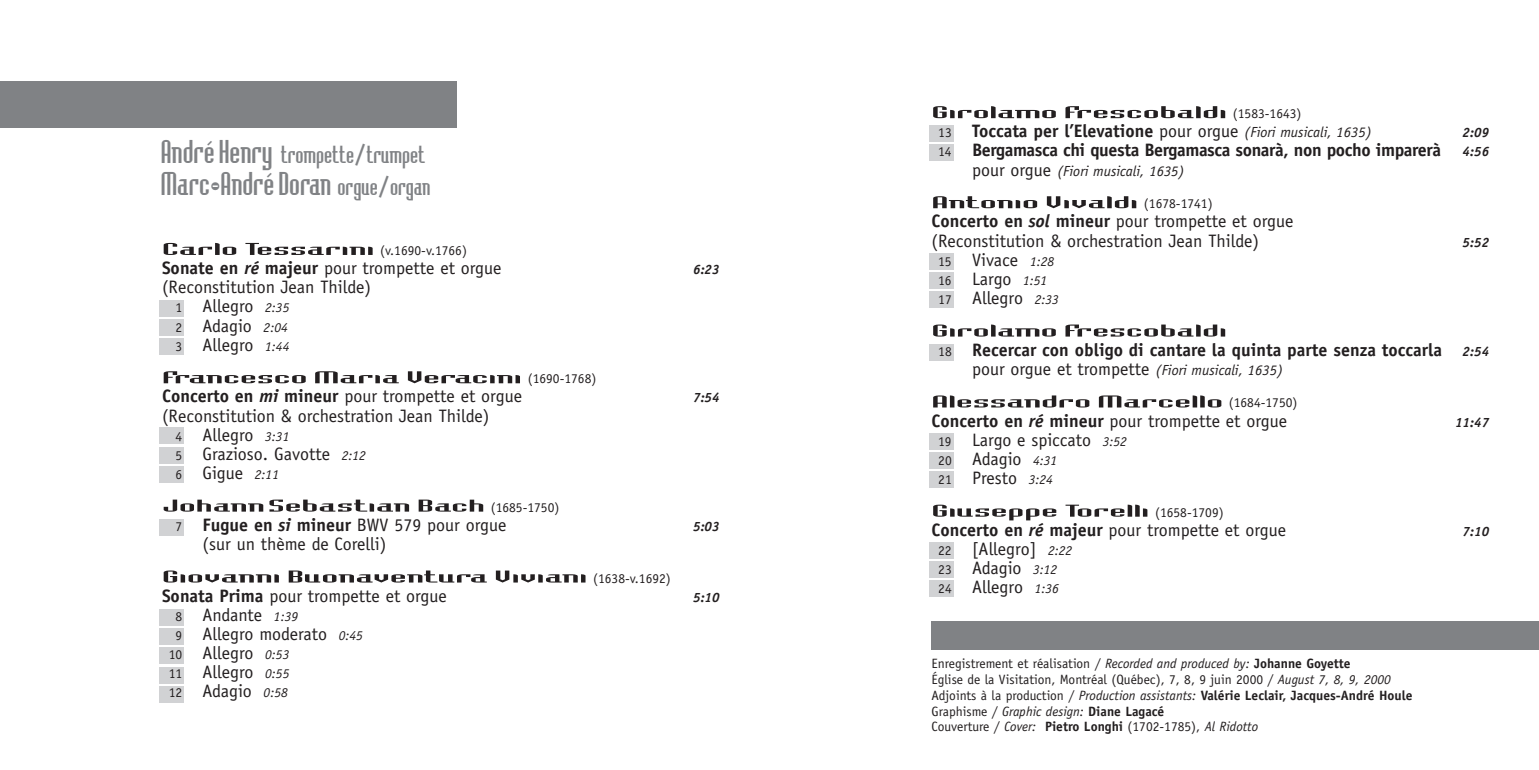
<style>
.page{position:relative;width:1539px;height:770px;background:#fff}
.page>*{position:absolute;margin:0;border:0;box-sizing:border-box;transform-origin:0 0}
.t1{font:45px "Badloc ICG Compression";color:#231f20;scale:1.2 1}
.t2{font:34.65px "Badloc ICG";color:#808285}
.t3{font:25.88px "Badloc ICG";color:#808285}
.t4{font:18px/19.1px "Officina Sans";color:#231f20}
.t5{font:700 18px/19.1px "Officina Sans";color:#231f20}
.t6{font:700 18px "Officina Sans";letter-spacing:-.02em;color:#231f20}
.t7{font:italic 14.62px "Officina Sans";color:#231f20}
.t8{font:13.5px/15.8px "Officina Sans";color:#231f20}
.t9{font:italic 700 13.5px "Officina Sans";color:#231f20}
.s1{font-size:34.65px}
.s2{font-size:26.32px}
.s3{font-size:25.88px}
.s4{font-weight:700}
.s5{font-weight:700;font-style:italic}
.s6{font-size:13.5px}
.s7{font-style:italic;font-size:13.5px}
.s8{font-weight:400;font-size:13.5px}
.s9{font-weight:400}
.s10{font-weight:400;font-style:italic;font-size:14.62px}
.s11{font-style:normal;font-size:18px}
.s12{font-style:italic}
</style>
<div class="page">
<div style="left:929px;top:253px;width:24px;height:16px;background:#d1d2d4"></div>
<div style="left:929px;top:272px;width:24px;height:16px;background:#d1d2d4"></div>
<div style="left:929px;top:291px;width:24px;height:16px;background:#d1d2d4"></div>
<div style="left:929px;top:344px;width:24px;height:16px;background:#d1d2d4"></div>
<div style="left:929px;top:542px;width:25px;height:16px;background:#d1d2d4"></div>
<div style="left:929px;top:561px;width:25px;height:16px;background:#d1d2d4"></div>
<div style="left:929px;top:580px;width:25px;height:16px;background:#d1d2d4"></div>
<div style="left:929px;top:433px;width:25px;height:16px;background:#d1d2d4"></div>
<div style="left:929px;top:452px;width:25px;height:16px;background:#d1d2d4"></div>
<div style="left:929px;top:471px;width:25px;height:16px;background:#d1d2d4"></div>
<div style="left:929px;top:144px;width:24px;height:17px;background:#d1d2d4"></div>
<div style="left:929px;top:125px;width:24px;height:17px;background:#d1d2d4"></div>
<div style="left:932px;top:621px;width:607px;height:28px;background:#808285"></div>
<div style="left:159px;top:300px;width:25px;height:16px;background:#d1d2d4"></div>
<div style="left:159px;top:319px;width:25px;height:16px;background:#d1d2d4"></div>
<div style="left:159px;top:338px;width:25px;height:16px;background:#d1d2d4"></div>
<div style="left:159px;top:428px;width:25px;height:16px;background:#d1d2d4"></div>
<div style="left:159px;top:447px;width:25px;height:16px;background:#d1d2d4"></div>
<div style="left:159px;top:466px;width:25px;height:16px;background:#d1d2d4"></div>
<div style="left:159px;top:609px;width:25px;height:16px;background:#d1d2d4"></div>
<div style="left:159px;top:628px;width:25px;height:16px;background:#d1d2d4"></div>
<div style="left:159px;top:647px;width:25px;height:17px;background:#d1d2d4"></div>
<div style="left:159px;top:686px;width:25px;height:16px;background:#d1d2d4"></div>
<div style="left:159px;top:519px;width:25px;height:16px;background:#d1d2d4"></div>
<div style="left:159px;top:667px;width:25px;height:16px;background:#d1d2d4"></div>
<div style="left:0;top:81px;width:457px;height:46px;background:#808285"></div>
<h3 class="t3" style="left:161px;top:139px;width:266px"><span class="s1">AndréHenry</span> trompette/trumpet</h3>
<h2 class="t2" style="left:161px;top:163px;width:271px">Marc<span class="s2">-</span>AndréDoran <span class="s3">orgue/organ</span></h2>
<h1 class="t1" style="left:162px;top:213px;width:179px">CarloTessarini</h1>
<p class="t8" style="left:380px;top:243px;width:88px">(v.1690-v.1766)</p>
<p class="t4" style="left:162px;top:260px;width:341px"><span class="s4">Sonate en</span> <span class="s5">ré</span> <span class="s4">majeur</span> pour trompette et orgue</p>
<p class="t9" style="left:693px;top:264px;width:28px">6:23</p>
<p class="t4" style="left:175px;top:279px;width:197px;text-indent:-13px">(Reconstitution Jean Thilde)<br><span class="s6">1</span> Allegro <span class="s7">2:35<br></span><span class="s6">2</span> Adagio <span class="s7">2:04<br></span><span class="s6">3</span> Allegro <span class="s7">1:44</span></p>
<h1 class="t1" style="left:162px;top:341px;width:301px">FrancescoMariaVeracini</h1>
<p class="t8" style="left:528px;top:372px;width:70px">(1690-1768)</p>
<p class="t4" style="left:162px;top:388px;width:362px"><span class="s4">Concerto en</span> <span class="s5">mi</span> <span class="s4">mineur</span> pour trompette et orgue</p>
<p class="t9" style="left:693px;top:392px;width:28px">7:54</p>
<p class="t4" style="left:175px;top:407px;width:316px;text-indent:-13px">(Reconstitution &amp; orchestration Jean Thilde)<br><span class="s6">4</span> Allegro <span class="s7">3:31<br></span><span class="s6">5</span> Grazioso. Gavotte <span class="s7">2:12<br></span><span class="s6">6</span> Gigue <span class="s7">2:11</span></p>
<h1 class="t1" style="left:162px;top:469px;width:271px">JohannSebastianBach</h1>
<p class="t8" style="left:491px;top:500px;width:70px">(1685-1750)</p>
<p class="t4" style="left:175px;top:516px;width:333px"><span class="s6">7</span> <span class="s4">Fugue en</span> <span class="s5">si</span> <span class="s4">mineur</span> BWV 579 pour orgue</p>
<p class="t9" style="left:693px;top:521px;width:28px">5:03</p>
<p class="t4" style="left:202px;top:535px;width:186px">(sur un thème de Corelli)</p>
<h1 class="t1" style="left:162px;top:540px;width:356px">GiovanniBuonaventuraViviani</h1>
<p class="t8" style="left:593px;top:571px;width:79px">(1638-v.1692)</p>
<p class="t4" style="left:162px;top:587px;width:286px"><span class="s4">Sonata Prima</span> pour trompette et orgue</p>
<p class="t9" style="left:693px;top:592px;width:28px">5:10</p>
<p class="t4" style="left:175px;top:606px;width:124px"><span class="s6">8</span> Andante <span class="s7">1:39</span></p>
<p class="t4" style="left:175px;top:625px;width:189px"><span class="s6">9</span> Allegro moderato <span class="s7">0:45</span></p>
<p class="t4" style="left:169px;top:644px;width:122px"><span class="s6">10</span> Allegro <span class="s7">0:53</span></p>
<p class="t4" style="left:169px;top:664px;width:122px"><span class="s6">11</span> Allegro <span class="s7">0:55</span></p>
<p class="t4" style="left:169px;top:683px;width:121px"><span class="s6">12</span> Adagio <span class="s7">0:58</span></p>
<h1 class="t1" style="left:932px;top:76px;width:248px">GirolamoFrescobaldi</h1>
<p class="t8" style="left:1233px;top:107px;width:70px">(1583-1643)</p>
<p class="t5" style="left:938px;top:123px;width:435px"><span class="s8">13</span> Toccata per l’Elevatione <span class="s9">pour orgue</span> <span class="s10">(Fiori musicali, 1635)</span></p>
<p class="t9" style="left:1463px;top:128px;width:28px">2:09</p>
<p class="t6" style="left:938px;top:143px;width:552px"><span class="s8">14</span> Bergamasca chi questa Bergamasca sonarà, non pocho imparerà <span class="s7">4:56</span></p>
<p class="t7" style="left:972px;top:165px;width:214px"><span class="s11">pour orgue</span> (Fiori musicali, 1635)</p>
<h1 class="t1" style="left:932px;top:166px;width:174px">AntonioVivaldi</h1>
<p class="t8" style="left:1144px;top:197px;width:70px">(1678-1741)</p>
<p class="t4" style="left:932px;top:213px;width:364px"><span class="s4">Concerto en</span> <span class="s5">sol</span> <span class="s4">mineur</span> pour trompette et orgue (Reconstitution &amp; orchestration Jean Thilde)</p>
<p class="t9" style="left:1463px;top:237px;width:28px">5:52</p>
<p class="t4" style="left:938px;top:251px;width:122px"><span class="s6">15</span> Vivace <span class="s7">1:28<br></span><span class="s6">16</span> Largo <span class="s7">1:51<br></span><span class="s6">17</span> Allegro <span class="s7">2:33</span></p>
<h1 class="t1" style="left:932px;top:295px;width:248px">GirolamoFrescobaldi</h1>
<p class="t5" style="left:972px;top:341px;width:519px;text-indent:-34px"><span class="s8">18</span> Recercar con obligo di cantare la quinta parte senza toccarla <span class="s7">2:54 </span><span class="s9">pour orgue et trompette</span> <span class="s10">(Fiori musicali, 1635)</span></p>
<h1 class="t1" style="left:932px;top:365px;width:244px">AlessandroMarcello</h1>
<p class="t8" style="left:1229px;top:396px;width:70px">(1684-1750)</p>
<p class="t4" style="left:932px;top:412px;width:357px"><span class="s4">Concerto en</span> <span class="s5">ré</span> <span class="s4">mineur</span> pour trompette et orgue</p>
<p class="t9" style="left:1455px;top:417px;width:36px">11:47</p>
<p class="t4" style="left:938px;top:431px;width:190px"><span class="s6">19</span> Largo e spiccato <span class="s7">3:52<br></span><span class="s6">20</span> Adagio <span class="s7">4:31<br></span><span class="s6">21</span> Presto <span class="s7">3:24</span></p>
<h1 class="t1" style="left:932px;top:475px;width:183px">GiuseppeTorelli</h1>
<p class="t8" style="left:1155px;top:505px;width:70px">(1658-1709)</p>
<p class="t4" style="left:932px;top:521px;width:356px"><span class="s4">Concerto en</span> <span class="s5">ré</span> <span class="s4">majeur</span> pour trompette et orgue</p>
<p class="t9" style="left:1463px;top:526px;width:28px">7:10</p>
<p class="t4" style="left:938px;top:540px;width:136px"><span class="s6">22</span> [Allegro] <span class="s7">2:22<br></span><span class="s6">23</span> Adagio <span class="s7">3:12<br></span><span class="s6">24</span> Allegro <span class="s7">1:36</span></p>
<p class="t8" style="left:931px;top:657px;width:483px">Enregistrement et réalisation / <span class="s12">Recorded and produced by:</span> <span class="s4">Johanne Goyette<br></span>Église de la Visitation, Montréal (Québec), 7, 8, 9 juin 2000 / <span class="s12">August 7, 8, 9, 2000<br></span>Adjoints à la production / <span class="s12">Production assistants:</span> <span class="s4">Valérie Leclair, Jacques-André Houle </span>Graphisme / <span class="s12">Graphic design:</span> <span class="s4">Diane Lagacé<br></span>Couverture / <span class="s12">Cover:</span> <span class="s4">Pietro Longhi</span> (1702-1785), <span class="s12">Al Ridotto</span></p>
</div>
